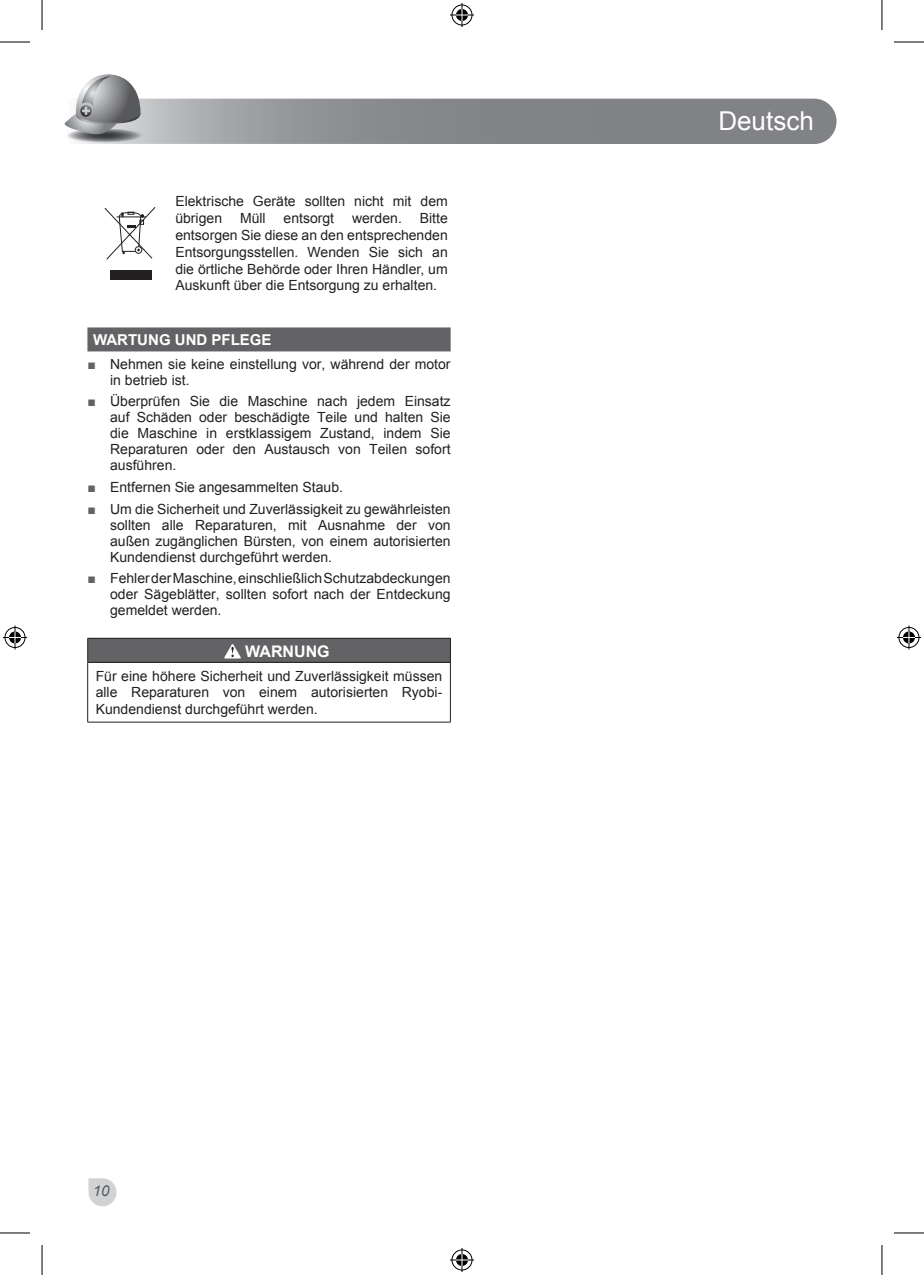
<style>
.page{position:relative;width:924px;height:1275px;background:#fff}
.page>*{position:absolute;margin:0;border:0;box-sizing:border-box;transform-origin:0 0}
.t1{font:26px "Arial";color:#fff}
.t2{font:700 16px "Arial";color:#fff}
.t3{font:700 15px "Arial";color:#fff}
.t4{font:italic 15px "Arial";color:#57585a}
.t5{font:14px/16px "Arial";color:#231f20;text-align:justify}
.s1{color:#636366}
</style>
<div class="page">
<svg style="left:64px;top:74px;width:772px;height:70px"></svg>
<svg style="left:88px;top:1178px;width:29px;height:29px"></svg>
<div style="left:87px;top:327px;width:363px;height:24px;background:#636366"></div>
<svg style="left:104px;top:207px;width:52px;height:53px"></svg>
<div style="left:110px;top:270px;width:41px;height:10px;background:#231f20"></div>
<div style="left:88px;top:638px;width:362px;height:24px;background:#636366"></div>
<hr style="left:87px;top:662px;width:1px;height:60px;background:#231f20">
<hr style="left:450px;top:662px;width:1px;height:60px;background:#231f20">
<hr style="left:87px;top:722px;width:363px;height:1px;background:#231f20">
<svg style="left:87px;top:639px;width:1px;height:23px"></svg>
<svg style="left:450px;top:638px;width:1px;height:24px"></svg>
<hr style="left:87px;top:638px;width:363px;height:1px;background:#231f20">
<hr style="left:87px;top:662px;width:363px;height:1px;background:#231f20">
<svg style="left:224px;top:644px;width:17px;height:14px"></svg>
<hr style="left:0;top:42px;width:30px;height:1px;background:#000">
<hr style="left:893px;top:42px;width:30px;height:1px;background:#000">
<hr style="left:0;top:1232px;width:30px;height:1px;background:#000">
<hr style="left:893px;top:1232px;width:30px;height:1px;background:#000">
<hr style="left:42px;top:0;width:1px;height:30px;background:#000">
<hr style="left:42px;top:1245px;width:1px;height:30px;background:#000">
<hr style="left:881px;top:0;width:1px;height:30px;background:#000">
<hr style="left:881px;top:1245px;width:1px;height:30px;background:#000">
<svg style="left:450px;top:3px;width:24px;height:24px"></svg>
<svg style="left:450px;top:1248px;width:24px;height:24px"></svg>
<svg style="left:3px;top:625px;width:24px;height:24px"></svg>
<svg style="left:897px;top:625px;width:23px;height:24px"></svg>
<p class="t5" style="left:175px;top:193px;width:274px;line-height:16.8px">Elektrische Geräte sollten nicht mit dem übrigen</p>
<p class="t5" style="left:240px;top:210px;width:27px">Müll</p>
<p class="t5" style="left:283px;top:210px;width:52px">entsorgt</p>
<p class="t5" style="left:352px;top:210px;width:51px">werden.</p>
<p class="t5" style="left:175px;top:210px;width:274px;line-height:16.8px;text-indent:244px">Bitte entsorgen Sie diese an den entsprechenden Entsorgungsstellen. Wenden Sie sich an die örtliche Behörde oder Ihren Händler, um Auskunft über die Entsorgung zu erhalten.</p>
<p class="t3" style="left:93px;top:330px;width:180px">WARTUNG UND PFLEGE</p>
<p class="t5" style="left:110px;top:356px;width:342px;text-indent:-23px"><span class="s1">■</span> Nehmen sie keine einstellung vor, während der motor in betrieb ist.</p>
<p class="t5" style="left:110px;top:393px;width:342px;text-indent:-23px"><span class="s1">■</span> Überprüfen Sie die Maschine nach jedem Einsatz auf Schäden oder beschädigte Teile und halten Sie die Maschine in erstklassigem Zustand, indem Sie Reparaturen oder den Austausch von Teilen sofort ausführen.</p>
<p class="t5" style="left:87px;top:479px;width:257px"><span class="s1">■</span> Entfernen Sie angesammelten Staub.</p>
<p class="t5" style="left:110px;top:501px;width:342px;text-indent:-23px"><span class="s1">■</span> Um die Sicherheit und Zuverlässigkeit zu gewährleisten sollten alle Reparaturen, mit Ausnahme der von außen zugänglichen Bürsten, von einem autorisierten Kundendienst durchgeführt werden.</p>
<p class="t5" style="left:110px;top:570px;width:342px;text-indent:-23px"><span class="s1">■</span> Fehler der Maschine, einschließlich Schutzabdeckungen oder Sägeblätter, sollten sofort nach der Entdeckung gemeldet werden.</p>
<p class="t2" style="left:245px;top:640px;width:86px">WARNUNG</p>
<p class="t5" style="left:96px;top:667px;width:348px;line-height:16.8px">Für eine höhere Sicherheit und Zuverlässigkeit müssen alle Reparaturen von einem autorisierten Ryobi-Kundendienst durchgeführt werden.</p>
<p class="t4" style="left:93px;top:1181px;width:18px">10</p>
<h1 class="t1" style="left:718px;top:104px;width:97px">Deutsch</h1>
</div>
